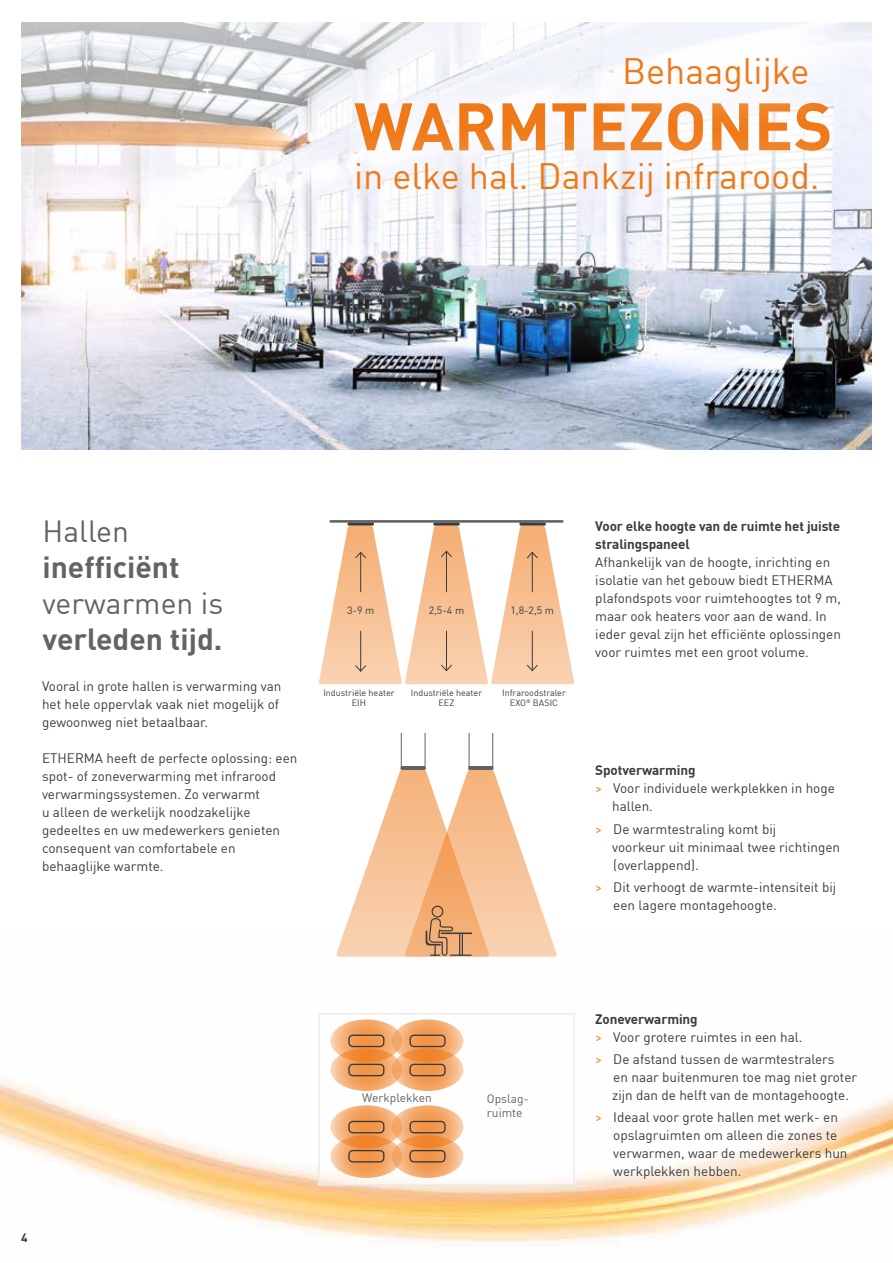
<style>
.page{position:relative;width:893px;height:1263px;background:#fff}
.page>*{position:absolute;margin:0;border:0;box-sizing:border-box;transform-origin:0 0}
.t1{font:700 66px "DIN";color:#ef7918}
.t2{font:36px "DIN";color:#ef7918}
.t3{font:700 30px "DIN";color:#646363}
.t4{font:30px "DIN";color:#646363}
.t5{font:13.5px/18px "DIN";color:#3c3c3b}
.t6{font:700 13.5px/18px "DIN";letter-spacing:-.01em;color:#3c3c3b}
.t7{font:12px/14.4px "DIN";color:#646363}
.t8{font:700 12px "DIN";color:#3c3c3b}
.t9{font:10.5px "DIN";color:#3c3c3b}
.t10{font:9px/10.8px "DIN";color:#3c3c3b;text-align:center}
.s1{color:#ef7918}
.s2{font-weight:700}
</style>
<div class="page">
<img style="left:0;top:1080px;width:604px;height:164px">
<svg style="left:604px;top:1098px;width:289px;height:142px"></svg>
<img style="left:21px;top:370px;width:851px;height:79px">
<img style="left:21px;top:22px;width:851px;height:348px">
<div style="left:311px;top:56px;width:563px;height:141px;background:#fff;opacity:.97"></div>
<svg style="left:315px;top:60px;width:556px;height:134px;fill:#f3f5fb"></svg>
<div style="left:313px;top:119px;width:541px;height:118px;background:#fff;opacity:.97"></div>
<svg style="left:317px;top:122px;width:534px;height:111px;fill:#f6f7fb"></svg>
<div style="left:580px;top:14px;width:270px;height:122px;background:#fff"></div>
<hr style="left:400px;top:766px;width:26px;height:4px;background:#646363">
<hr style="left:468px;top:766px;width:25px;height:4px;background:#646363">
<hr style="left:401px;top:733px;width:1px;height:33px;background:#646363">
<hr style="left:469px;top:733px;width:1px;height:33px;background:#646363">
<hr style="left:425px;top:733px;width:1px;height:33px;background:#646363">
<hr style="left:492px;top:733px;width:1px;height:33px;background:#646363">
<svg style="left:336px;top:768px;width:221px;height:189px"></svg>
<hr style="left:450px;top:954px;width:21px;height:2px;background:#3c3c3b">
<hr style="left:441px;top:932px;width:31px;height:2px;background:#3c3c3b">
<svg style="left:586px;top:1080px;width:286px;height:114px"></svg>
<div style="left:589px;top:1006px;width:275px;height:180px;background:#fff;opacity:.75"></div>
<svg style="left:319px;top:526px;width:255px;height:158px"></svg>
<hr style="left:330px;top:520px;width:233px;height:3px;background:#646363">
<hr style="left:348px;top:523px;width:26px;height:3px;background:#3c3c3b">
<hr style="left:433px;top:523px;width:27px;height:3px;background:#3c3c3b">
<hr style="left:519px;top:523px;width:27px;height:3px;background:#3c3c3b">
<div style="left:319px;top:1014px;width:255px;height:171px;background:#fff"></div>
<div style="left:318px;top:1013px;width:257px;height:173px;border:2px solid #eaeaea"></div>
<svg style="left:392px;top:1019px;width:71px;height:43px;background:#f3aa6f"></svg>
<svg style="left:392px;top:1048px;width:71px;height:43px;background:#f1a05e"></svg>
<svg style="left:392px;top:1105px;width:71px;height:43px;background:#f1a96e"></svg>
<svg style="left:392px;top:1135px;width:71px;height:43px;background:#f1a15f"></svg>
<svg style="left:330px;top:1019px;width:72px;height:43px;background:#f3ab71"></svg>
<svg style="left:330px;top:1048px;width:72px;height:43px;background:#f1a260"></svg>
<svg style="left:330px;top:1105px;width:72px;height:43px;background:#f1aa70"></svg>
<svg style="left:330px;top:1135px;width:72px;height:43px;background:#f1a262"></svg>
<div style="left:348px;top:1034px;width:36px;height:13px;border:1px solid #3c3c3b;border-radius:4px"></div>
<div style="left:348px;top:1064px;width:36px;height:12px;border:1px solid #3c3c3b;border-radius:4px"></div>
<div style="left:348px;top:1121px;width:36px;height:12px;border:1px solid #3c3c3b;border-radius:4px"></div>
<div style="left:348px;top:1150px;width:36px;height:12px;border:1px solid #3c3c3b;border-radius:4px"></div>
<div style="left:409px;top:1034px;width:37px;height:13px;border:1px solid #3c3c3b;border-radius:4px"></div>
<div style="left:409px;top:1064px;width:37px;height:12px;border:1px solid #3c3c3b;border-radius:4px"></div>
<div style="left:409px;top:1121px;width:37px;height:12px;border:1px solid #3c3c3b;border-radius:4px"></div>
<div style="left:409px;top:1150px;width:37px;height:12px;border:1px solid #3c3c3b;border-radius:4px"></div>
<h2 class="t2" style="left:622px;top:49px;width:189px">Behaaglijke</h2>
<h1 class="t1" style="left:354px;top:83px;width:480px">WARMTEZONES</h1>
<h2 class="t2" style="left:354px;top:153px;width:467px">in elke hal. Dankzij infrarood.</h2>
<h3 class="t4" style="left:43px;top:513px;width:88px">Hallen</h3>
<h3 class="t3" style="left:43px;top:548px;width:139px">inefficiënt</h3>
<h3 class="t4" style="left:43px;top:585px;width:182px">verwarmen is</h3>
<h3 class="t3" style="left:43px;top:620px;width:181px">verleden tijd.</h3>
<p class="t5" style="left:42px;top:677px;width:241px">Vooral in grote hallen is verwarming van het hele oppervlak vaak niet mogelijk of gewoonweg niet betaalbaar.</p>
<p class="t5" style="left:42px;top:749px;width:257px">ETHERMA heeft de perfecte oplossing: een spot- of zoneverwarming met infrarood verwarmingssystemen. Zo verwarmt<br>u alleen de werkelijk noodzakelijke gedeeltes en uw medewerkers genieten consequent van comfortabele en behaaglijke warmte.</p>
<p class="t9" style="left:347px;top:603px;width:29px">3-9 m</p>
<p class="t9" style="left:429px;top:603px;width:37px">2,5-4 m</p>
<p class="t9" style="left:510px;top:603px;width:45px">1,8-2,5 m</p>
<p class="t10" style="left:323px;top:687px;width:73px">Industriële heater<br>EIH</p>
<p class="t10" style="left:411px;top:687px;width:73px">Industriële heater<br>EEZ</p>
<p class="t10" style="left:502px;top:687px;width:65px">Infraroodstraler<br>EXO<sup>®</sup> BASIC</p>
<p class="t6" style="left:595px;top:516px;width:246px">Voor elke hoogte van de ruimte het juiste stralingspaneel</p>
<p class="t5" style="left:595px;top:552px;width:247px">Afhankelijk van de hoogte, inrichting en isolatie van het gebouw biedt ETHERMA plafondspots voor ruimtehoogtes tot 9 m, maar ook heaters voor aan de wand. In ieder geval zijn het efficiënte oplossingen voor ruimtes met een groot volume.</p>
<p class="t6" style="left:595px;top:761px;width:102px">Spotverwarming</p>
<p class="t5" style="left:595px;top:779px;width:241px"><span class="s1">&gt;</span> Voor individuele werkplekken in hoge</p>
<p class="t5" style="left:612px;top:797px;width:42px">hallen.</p>
<p class="t5" style="left:612px;top:819px;width:229px;text-indent:-17px"><span class="s1">&gt;</span> De warmtestraling komt bij<br>voorkeur uit minimaal twee richtingen (overlappend).</p>
<p class="t5" style="left:613px;top:878px;width:224px;text-indent:-18px"><span class="s1">&gt;</span> Dit verhoogt de warmte-intensiteit bij een lagere montagehoogte.</p>
<p class="t8" style="left:21px;top:1229px;width:8px">4</p>
<p class="t7" style="left:362px;top:1090px;width:71px">Werkplekken</p>
<p class="t7" style="left:487px;top:1091px;width:43px">Opslag&shy;ruimte</p>
<p class="t5" style="left:595px;top:1009px;width:209px"><span class="s2">Zoneverwarming<br></span><span class="s1">&gt;</span> Voor grotere ruimtes in een hal.</p>
<p class="t5" style="left:612px;top:1050px;width:247px;text-indent:-17px"><span class="s1">&gt;</span> De afstand tussen de warmtestralers<br>en naar buitenmuren toe mag niet groter zijn dan de helft van de montagehoogte.</p>
<p class="t5" style="left:613px;top:1108px;width:236px;text-indent:-18px"><span class="s1">&gt;</span> Ideaal voor grote hallen met werk- en opslagruimten om alleen die zones te verwarmen, waar de medewerkers hun werkplekken hebben.</p>
</div>
